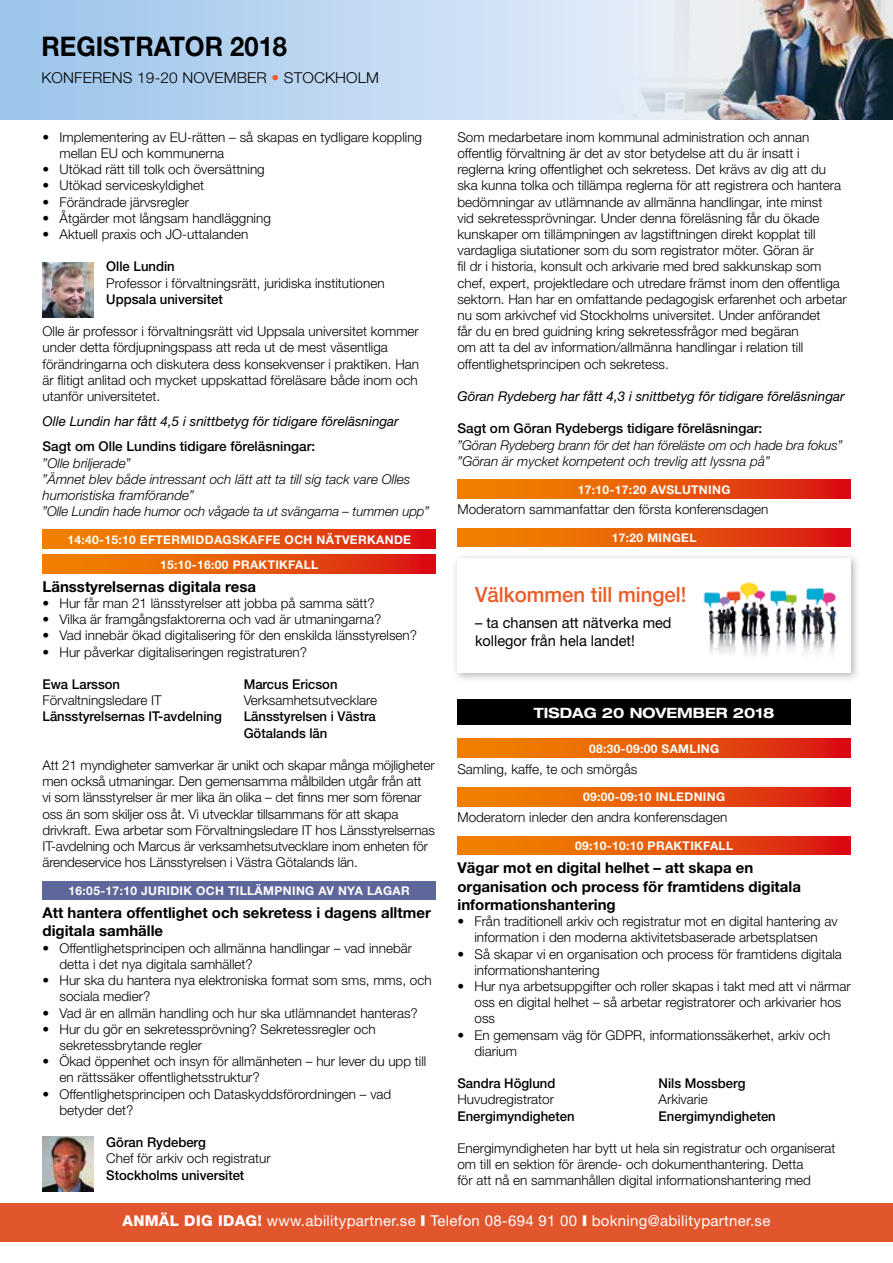
<style>
.page{position:relative;width:893px;height:1263px;background:#fff}
.page>*{position:absolute;margin:0;border:0;box-sizing:border-box;transform-origin:0 0}
.t1{font:700 27px "Helvetica Neue";color:#000;scale:.94 1}
.t2{font:500 21px "Helvetica Neue";color:#eb5b25}
.t3{font:700 15px/18.5px "Helvetica Neue";color:#000}
.t4{font:15px "Helvetica Neue";letter-spacing:.02em;color:#fff}
.t5{font:15px/18px "Helvetica Neue";color:#000}
.t6{font:300 15px "Helvetica Neue";letter-spacing:.01em;color:#000}
.t7{font:700 expanded 14.25px "Helvetica Neue";color:#fff}
.t8{font:300 13.5px/16.2px "Helvetica Neue";color:#000}
.t9{font:500 13.5px/16.2px "Helvetica Neue";color:#000}
.t10{font:italic 300 13.5px/16.2px "Helvetica Neue";color:#000}
.t11{font:italic 13.5px "Helvetica Neue";color:#000}
.t12{font:700 12px/24.8px "Helvetica Neue";letter-spacing:.03em;color:#fff;text-align:center}
.t13{font:700 12px "Helvetica Neue";color:#fff;scale:1.05 1}
.s1{color:#eb5b25}
.s2{font-weight:800}
.s3{font-weight:900}
</style>
<div class="page">
<hr style="left:0;top:0;width:1px;height:119px;background:#9bc5ea">
<svg style="left:1px;top:0;width:610px;height:119px;background:#bcd6f1"></svg>
<svg style="left:43px;top:530px;width:393px;height:19px;background:#e65509"></svg>
<svg style="left:43px;top:555px;width:393px;height:18px;background:#e65509"></svg>
<div style="left:43px;top:881px;width:393px;height:18px;background:#5e679a"></div>
<div style="left:0;top:1203px;width:893px;height:39px;background:#e2562e"></div>
<svg style="left:457px;top:480px;width:394px;height:18px;background:#e65509"></svg>
<svg style="left:457px;top:528px;width:394px;height:19px;background:#e65509"></svg>
<div style="left:451px;top:552px;width:410px;height:132px;background:#000;opacity:.3"></div>
<div style="left:457px;top:558px;width:394px;height:115px;background:#fff"></div>
<img style="left:703px;top:582px;width:134px;height:73px">
<div style="left:457px;top:699px;width:394px;height:26px;background:#000"></div>
<svg style="left:457px;top:739px;width:394px;height:18px;background:#e65509"></svg>
<svg style="left:457px;top:787px;width:394px;height:19px;background:#e65509"></svg>
<svg style="left:457px;top:836px;width:394px;height:19px;background:#e65509"></svg>
<img style="left:43px;top:262px;width:51px;height:55px">
<img style="left:43px;top:1136px;width:51px;height:56px">
<img style="left:611px;top:0;width:282px;height:119px">
<h1 class="t1" style="left:41px;top:30px;width:263px">REGISTRATOR 2018</h1>
<p class="t6" style="left:41px;top:68px;width:339px">KONFERENS 19-20 NOVEMBER <span class="s1">•</span> STOCKHOLM</p>
<p class="t8" style="left:60px;top:129px;width:364px;text-indent:-17px">• Implementering av EU-rätten – så skapas en tydligare koppling mellan EU och kommunerna</p>
<p class="t8" style="left:43px;top:161px;width:224px">• Utökad rätt till tolk och översättning</p>
<p class="t8" style="left:43px;top:177px;width:163px">• Utökad serviceskyldighet</p>
<p class="t8" style="left:43px;top:193px;width:148px">• Förändrade järvsregler</p>
<p class="t8" style="left:43px;top:210px;width:230px">• Åtgärder mot långsam handläggning</p>
<p class="t8" style="left:43px;top:226px;width:207px">• Aktuell praxis och JO-uttalanden</p>
<p class="t9" style="left:106px;top:258px;width:70px">Olle Lundin</p>
<p class="t8" style="left:106px;top:274px;width:280px">Professor i förvaltningsrätt, juridiska institutionen</p>
<p class="t9" style="left:106px;top:291px;width:118px">Uppsala universitet</p>
<p class="t8" style="left:43px;top:323px;width:378px">Olle är professor i förvaltningsrätt vid Uppsala universitet kommer under detta fördjupningspass att reda ut de mest väsentliga förändringarna och diskutera dess konsekvenser i praktiken. Han är flitigt anlitad och mycket uppskattad föreläsare både inom och utanför universitetet.</p>
<p class="t11" style="left:43px;top:413px;width:358px">Olle Lundin har fått 4,5 i snittbetyg för tidigare föreläsningar</p>
<p class="t9" style="left:43px;top:438px;width:274px">Sagt om Olle Lundins tidigare föreläsningar:</p>
<p class="t10" style="left:43px;top:454px;width:388px">”Olle briljerade”<br>”Ämnet blev både intressant och lätt att ta till sig tack vare Olles humoristiska framförande”<br>”Olle Lundin hade humor och vågade ta ut svängarna – tummen upp”</p>
<p class="t12" style="left:67px;top:527px;width:345px">14:40-15:10 EFTERMIDDAGSKAFFE OCH NÄTVERKANDE<br>15:10-16:00 PRAKTIKFALL</p>
<p class="t3" style="left:43px;top:577px;width:215px">Länsstyrelsernas digitala resa</p>
<p class="t8" style="left:43px;top:595px;width:334px">• Hur får man 21 länsstyrelser att jobba på samma sätt?</p>
<p class="t8" style="left:43px;top:611px;width:340px">• Vilka är framgångsfaktorerna och vad är utmaningarna?</p>
<p class="t8" style="left:43px;top:627px;width:376px">• Vad innebär ökad digitalisering för den enskilda länsstyrelsen?</p>
<p class="t8" style="left:43px;top:643px;width:266px">• Hur påverkar digitaliseringen registraturen?</p>
<p class="t9" style="left:43px;top:676px;width:79px">Ewa Larsson</p>
<p class="t8" style="left:43px;top:692px;width:121px">Förvaltningsledare IT</p>
<p class="t9" style="left:43px;top:708px;width:181px">Länsstyrelsernas IT-avdelning</p>
<p class="t8" style="left:457px;top:129px;width:391px">Som medarbetare inom kommunal administration och annan offentlig förvaltning är det av stor betydelse att du är insatt i reglerna kring offentlighet och sekretess. Det krävs av dig att du ska kunna tolka och tillämpa reglerna för att registrera och hantera bedömningar av utlämnande av allmänna handlingar, inte minst<br>vid sekretessprövningar. Under denna föreläsning får du ökade kunskaper om tillämpningen av lagstiftningen direkt kopplat till vardagliga siutationer som du som registrator möter. Göran är<br>fil dr i historia, konsult och arkivarie med bred sakkunskap som chef, expert, projektledare och utredare främst inom den offentliga sektorn. Han har en omfattande pedagogisk erfarenhet och arbetar nu som arkivchef vid Stockholms universitet. Under anförandet<br>får du en bred guidning kring sekretessfrågor med begäran<br>om att ta del av information/allmänna handlingar i relation till offentlighetsprincipen och sekretess.</p>
<p class="t11" style="left:457px;top:388px;width:389px">Göran Rydeberg har fått 4,3 i snittbetyg för tidigare föreläsningar</p>
<p class="t9" style="left:457px;top:420px;width:306px">Sagt om Göran Rydebergs tidigare föreläsningar:</p>
<p class="t10" style="left:457px;top:436px;width:387px">”Göran Rydeberg brann för det han föreläste om och hade bra fokus” ”Göran är mycket kompetent och trevlig att lyssna på”</p>
<p class="t12" style="left:578px;top:477px;width:154px">17:10-17:20 AVSLUTNING</p>
<p class="t8" style="left:457px;top:501px;width:313px">Moderatorn sammanfattar den första konferensdagen</p>
<p class="t12" style="left:612px;top:525px;width:86px">17:20 MINGEL</p>
<h2 class="t2" style="left:475px;top:582px;width:213px">Välkommen till mingel!</h2>
<p class="t5" style="left:475px;top:614px;width:198px">– ta chansen att nätverka med kollegor från hela landet!</p>
<p class="t9" style="left:244px;top:676px;width:95px">Marcus Ericson</p>
<p class="t8" style="left:244px;top:692px;width:135px">Verksamhetsutvecklare</p>
<p class="t9" style="left:244px;top:708px;width:134px">Länsstyrelsen i Västra<br>Götalands län</p>
<p class="t8" style="left:43px;top:757px;width:394px">Att 21 myndigheter samverkar är unikt och skapar många möjligheter men också utmaningar. Den gemensamma målbilden utgår från att<br>vi som länsstyrelser är mer lika än olika – det finns mer som förenar oss än som skiljer oss åt. Vi utvecklar tillsammans för att skapa drivkraft. Ewa arbetar som Förvaltningsledare IT hos Länsstyrelsernas IT-avdelning och Marcus är verksamhetsutvecklare inom enheten för ärendeservice hos Länsstyrelsen i Västra Götalands län.</p>
<p class="t12" style="left:69px;top:878px;width:343px">16:05-17:10 JURIDIK OCH TILLÄMPNING AV NYA LAGAR</p>
<p class="t3" style="left:43px;top:903px;width:390px">Att hantera offentlighet och sekretess i dagens alltmer digitala samhälle</p>
<p class="t8" style="left:60px;top:939px;width:354px;text-indent:-17px">• Offentlighetsprincipen och allmänna handlingar – vad innebär detta i det nya digitala samhället?</p>
<p class="t8" style="left:60px;top:972px;width:374px;text-indent:-17px">• Hur ska du hantera nya elektroniska format som sms, mms, och sociala medier?</p>
<p class="t8" style="left:43px;top:1004px;width:377px">• Vad är en allmän handling och hur ska utlämnandet hanteras?</p>
<p class="t8" style="left:60px;top:1020px;width:318px;text-indent:-17px">• Hur du gör en sekretessprövning? Sekretessregler och sekretessbrytande regler</p>
<p class="t8" style="left:60px;top:1053px;width:368px;text-indent:-17px">• Ökad öppenhet och insyn för allmänheten – hur lever du upp till en rättssäker offentlighetsstruktur?</p>
<p class="t8" style="left:60px;top:1085px;width:333px;text-indent:-17px">• Offentlighetsprincipen och Dataskyddsförordningen – vad betyder det?</p>
<p class="t9" style="left:106px;top:1134px;width:101px">Göran Rydeberg</p>
<p class="t8" style="left:106px;top:1150px;width:166px">Chef för arkiv och registratur</p>
<p class="t9" style="left:106px;top:1166px;width:140px">Stockholms universitet</p>
<p class="t13" style="left:43px;top:1212px;width:756px">ANMÄL DIG IDAG! Telefon 08-694 91 00, fax 08-694 91 04 eller bokning@abilitypartner.se | Besök oss gärna på www.abilitypartner.se!</p>
<p class="t7" style="left:534px;top:704px;width:242px">TISDAG 20 NOVEMBER 2018</p>
<p class="t12" style="left:589px;top:736px;width:132px">08:30-09:00 SAMLING</p>
<p class="t8" style="left:457px;top:760px;width:181px">Samling, kaffe, te och smörgås</p>
<p class="t12" style="left:583px;top:784px;width:144px">09:00-09:10 INLEDNING</p>
<p class="t8" style="left:457px;top:809px;width:271px">Moderatorn inleder den andra konferensdagen</p>
<p class="t12" style="left:575px;top:833px;width:160px">09:10-10:10 PRAKTIKFALL</p>
<p class="t3" style="left:457px;top:858px;width:345px">Vägar mot en digital helhet – att skapa en organisation och process för framtidens digitala informationshantering</p>
<p class="t8" style="left:457px;top:913px;width:382px;text-align:center">• Från traditionell arkiv och registratur mot en digital hantering av information i den moderna aktivitetsbaserade arbetsplatsen</p>
<p class="t8" style="left:474px;top:945px;width:369px;text-indent:-17px">• Så skapar vi en organisation och process för framtidens digitala informationshantering</p>
<p class="t8" style="left:474px;top:978px;width:378px;text-indent:-17px">• Hur nya arbetsuppgifter och roller skapas i takt med att vi närmar oss en digital helhet – så arbetar registratorer och arkivarier hos oss</p>
<p class="t8" style="left:474px;top:1026px;width:357px;text-indent:-17px">• En gemensam väg för GDPR, informationssäkerhet, arkiv och diarium</p>
<p class="t9" style="left:457px;top:1075px;width:99px">Sandra Höglund</p>
<p class="t8" style="left:457px;top:1091px;width:98px">Huvudregistrator</p>
<p class="t9" style="left:457px;top:1107px;width:119px">Energimyndigheten</p>
<p class="t9" style="left:659px;top:1075px;width:88px">Nils Mossberg</p>
<p class="t8" style="left:659px;top:1091px;width:51px">Arkivarie</p>
<p class="t9" style="left:659px;top:1107px;width:119px">Energimyndigheten</p>
<p class="t8" style="left:457px;top:1140px;width:380px">Energimyndigheten har bytt ut hela sin registratur och organiserat om till en sektion för ärende- och dokumenthantering. Detta<br>för att nå en sammanhållen digital informationshantering med</p>
<p class="t4" style="left:122px;top:1212px;width:649px"><span class="s2">ANMÄL DIG IDAG!</span> www.abilitypartner.se <span class="s3">I</span> Telefon 08-694 91 00 <span class="s3">I</span> bokning@abilitypartner.se</p>
</div>
